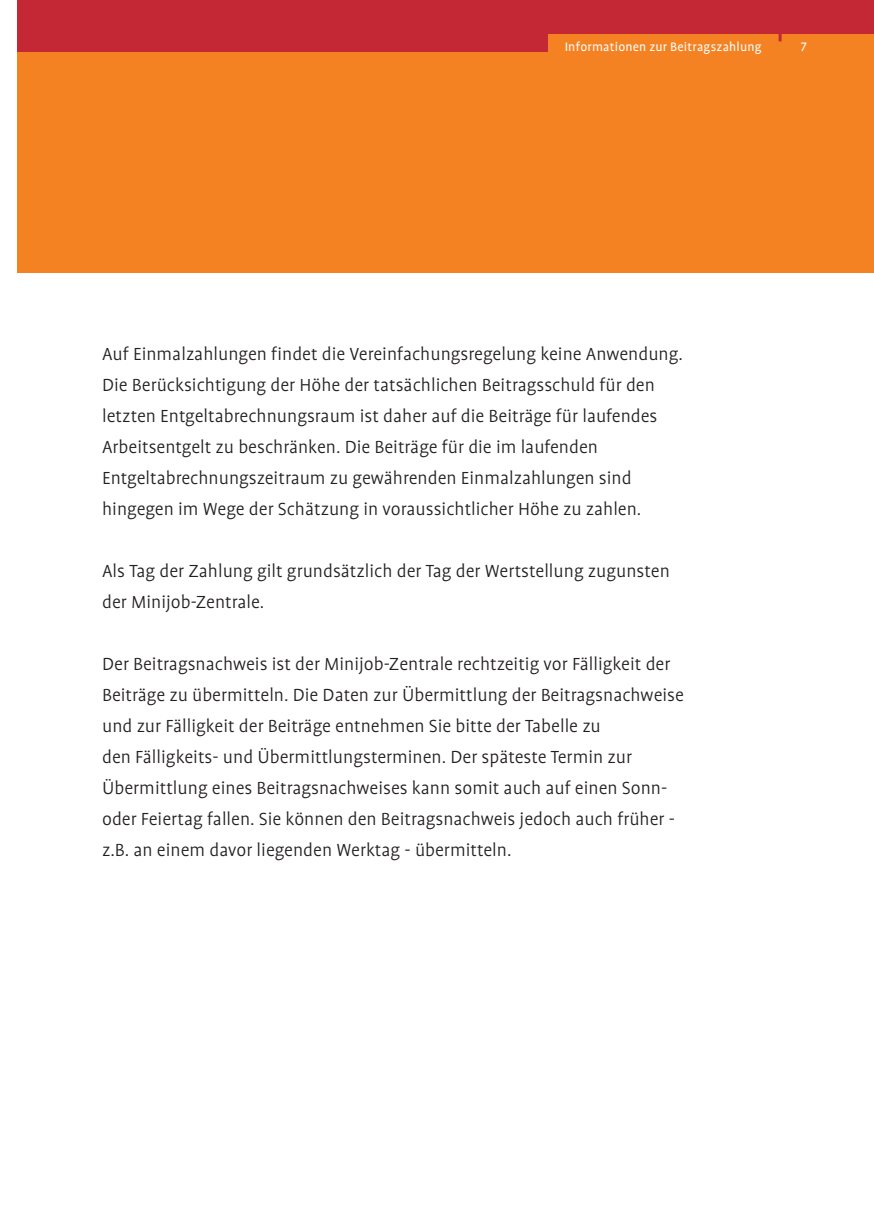
<style>
.page{position:relative;width:874px;height:1225px;background:#fff}
.page>*{position:absolute;margin:0;border:0;box-sizing:border-box;transform-origin:0 0}
.t1{font:300 20px/31px "Profile";color:#231f20}
.t2{font:14px "Profile";letter-spacing:.015em;color:#fff}
.t3{font:14px "Profile NO";color:#fff}
</style>
<div class="page">
<div style="left:17px;top:17px;width:856px;height:255px;background:#f58222"></div>
<div style="left:17px;top:0;width:856px;height:51px;background:#c32834"></div>
<div style="left:548px;top:34px;width:325px;height:20px;background:#f58222"></div>
<svg style="left:778px;top:34px;width:3px;height:7px"></svg>
<p class="t2" style="left:564px;top:39px;width:198px">Informationen zur Beitragszahlung</p>
<p class="t3" style="left:800px;top:40px;width:8px">7</p>
<p class="t1" style="left:102px;top:338px;width:582px">Auf Einmalzahlungen findet die Vereinfachungsregelung keine Anwendung.<br>Die Berücksichtigung der Höhe der tatsächlichen Beitragsschuld für den letzten Entgeltabrechnungsraum ist daher auf die Beiträge für laufendes Arbeitsentgelt zu beschränken. Die Beiträge für die im laufenden Entgeltabrechnungszeitraum zu gewährenden Einmalzahlungen sind hingegen im Wege der Schätzung in voraussichtlicher Höhe zu zahlen.</p>
<p class="t1" style="left:102px;top:555px;width:569px">Als Tag der Zahlung gilt grundsätzlich der Tag der Wertstellung zugunsten der Minijob-Zentrale.</p>
<p class="t1" style="left:102px;top:648px;width:583px">Der Beitragsnachweis ist der Minijob-Zentrale rechtzeitig vor Fälligkeit der Beiträge zu übermitteln. Die Daten zur Übermittlung der Beitragsnachweise und zur Fälligkeit der Beiträge entnehmen Sie bitte der Tabelle zu<br>den Fälligkeits- und Übermittlungsterminen. Der späteste Termin zur Übermittlung eines Beitragsnachweises kann somit auch auf einen Sonn&shy;oder Feiertag fallen. Sie können den Beitragsnachweis jedoch auch früher - z.B. an einem davor liegenden Werktag - übermitteln.</p>
</div>
